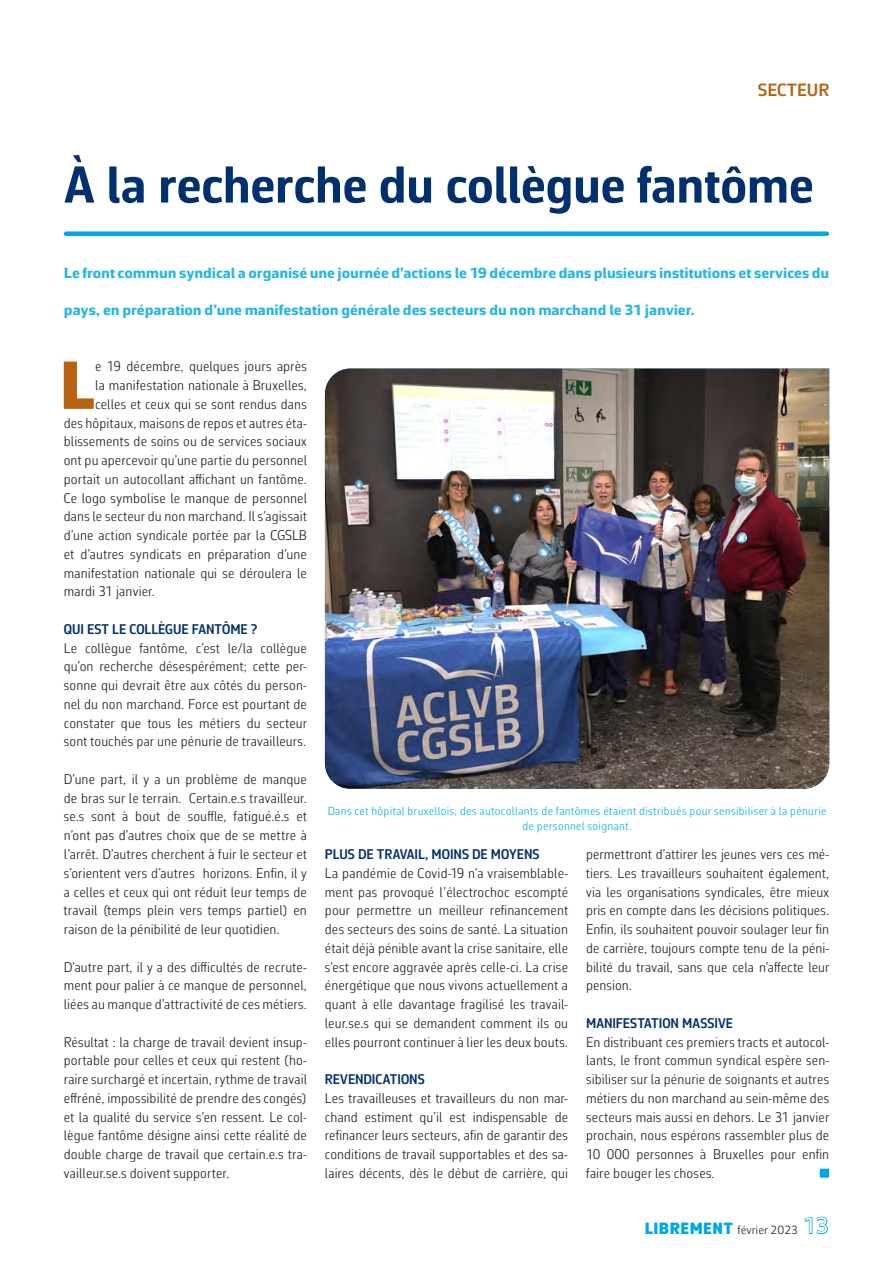
<style>
.page{position:relative;width:893px;height:1263px;background:#fff}
.page>*{position:absolute;margin:0;border:0;box-sizing:border-box;transform-origin:0 0}
.body_met_initiaal{font:900 68.7px "Corbeau Pro";color:#b66211}
.titel_groot_licht{font:700 52.5px "Corbeau Pro";letter-spacing:-.005em;color:#00306d}
.t1{font:600 18px "Corbeau Pro";color:#b66211}
.intro{font:800 15px "Corbeau Ext Pro";letter-spacing:-.005em;color:#27b6e6}
.body_zonder_initiaal{font:300 14.25px/18.8px "Corbeau Con Pro";letter-spacing:.01em;color:#231f20;text-align:justify}
.body_met_initiaal-2{font:300 14.25px "Corbeau Con Pro";letter-spacing:.01em;color:#231f20}
.tussentitel_1{font:600 14.25px "Corbeau Con Pro";color:#00306d}
.Legende{font:300 12px/15px "Corbeau Con Pro";letter-spacing:.025em;color:#00b2e5;text-align:center}
.t2{font:300 12px "Corbeau Pro";color:#231f20}
.s1{font-weight:900;font-size:16.5px;color:#00a8e2}
.s2{font-weight:400;font-size:22.5px;color:#00a8e2}
</style>
<div class="page">
<div style="left:66px;top:231px;width:761px;height:5px;background:#00a8e2"></div>
<svg style="left:820px;top:1169px;width:9px;height:9px"></svg>
<img style="left:325px;top:369px;width:504px;height:420px">
<p class="t1" style="left:758px;top:78px;width:73px">SECTEUR</p>
<p class="titel_groot_licht" style="left:64px;top:149px;width:751px">À la recherche du collègue fantôme</p>
<p class="intro" style="left:64px;top:262px;width:767px">Le front commun syndical a organisé une journée d’actions le 19 décembre dans plusieurs institutions et services du</p>
<p class="intro" style="left:64px;top:300px;width:633px">pays, en préparation d’une manifestation générale des secteurs du non marchand le 31 janvier.</p>
<p class="body_met_initiaal" style="left:60px;top:339px;width:37px">L</p>
<p class="body_met_initiaal-2" style="left:95px;top:357px;width:213px">e 19 décembre, quelques jours après</p>
<p class="body_met_initiaal-2" style="left:95px;top:376px;width:213px">la manifestation nationale à Bruxelles,</p>
<p class="body_met_initiaal-2" style="left:95px;top:394px;width:213px">celles et ceux qui se sont rendus dans</p>
<p class="body_met_initiaal-2" style="left:64px;top:413px;width:245px">des hôpitaux, maisons de repos et autres éta-</p>
<p class="body_met_initiaal-2" style="left:64px;top:432px;width:245px">blissements de soins ou de services sociaux</p>
<p class="body_met_initiaal-2" style="left:64px;top:451px;width:245px">ont pu apercevoir qu’une partie du personnel</p>
<p class="body_met_initiaal-2" style="left:64px;top:469px;width:245px">portait un autocollant affichant un fantôme.</p>
<p class="body_met_initiaal-2" style="left:64px;top:488px;width:245px">Ce logo symbolise le manque de personnel</p>
<p class="body_met_initiaal-2" style="left:64px;top:507px;width:245px">dans le secteur du non marchand. Il s’agissait</p>
<p class="body_met_initiaal-2" style="left:64px;top:526px;width:245px">d’une action syndicale portée par la CGSLB</p>
<p class="body_met_initiaal-2" style="left:64px;top:544px;width:245px">et d’autres syndicats en préparation d’une</p>
<p class="body_met_initiaal-2" style="left:64px;top:563px;width:245px">manifestation nationale qui se déroulera le</p>
<p class="body_met_initiaal-2" style="left:64px;top:582px;width:93px">mardi 31 janvier.</p>
<p class="tussentitel_1" style="left:64px;top:619px;width:195px">QUI EST LE COLLÈGUE FANTÔME ?</p>
<p class="body_zonder_initiaal" style="left:64px;top:638px;width:245px">Le collègue fantôme, c’est le/la collègue qu’on recherche désespérément; cette per&shy;sonne qui devrait être aux côtés du person&shy;nel du non marchand. Force est pourtant de constater que tous les métiers du secteur sont touchés par une pénurie de travailleurs.</p>
<p class="body_zonder_initiaal" style="left:64px;top:769px;width:245px">D’une part, il y a un problème de manque de bras sur le terrain. Certain.e.s travailleur. se.s sont à bout de souffle, fatigué.é.s et n’ont pas d’autres choix que de se mettre à l’arrêt. D’autres cherchent à fuir le secteur et s’orientent vers d’autres horizons. Enfin, il y a celles et ceux qui ont réduit leur temps de travail (temps plein vers temps partiel) en raison de la pénibilité de leur quotidien.</p>
<p class="body_zonder_initiaal" style="left:64px;top:957px;width:245px">D’autre part, il y a des difficultés de recrute&shy;ment pour palier à ce manque de personnel, liées au manque d’attractivité de ces métiers.</p>
<p class="body_zonder_initiaal" style="left:64px;top:1032px;width:245px">Résultat : la charge de travail devient insup&shy;portable pour celles et ceux qui restent (ho&shy;raire surchargé et incertain, rythme de travail effréné, impossibilité de prendre des congés) et la qualité du service s’en ressent. Le col&shy;lègue fantôme désigne ainsi cette réalité de double charge de travail que certain.e.s tra&shy;vailleur.se.s doivent supporter.</p>
<p class="Legende" style="left:328px;top:803px;width:500px">Dans cet hôpital bruxellois, des autocollants de fantômes étaient distribués pour sensibiliser à la pénurie de personnel soignant.</p>
<p class="tussentitel_1" style="left:325px;top:845px;width:216px">PLUS DE TRAVAIL, MOINS DE MOYENS</p>
<p class="body_zonder_initiaal" style="left:325px;top:863px;width:245px">La pandémie de Covid-19 n’a vraisemblable&shy;ment pas provoqué l’électrochoc escompté pour permettre un meilleur refinancement des secteurs des soins de santé. La situation était déjà pénible avant la crise sanitaire, elle s’est encore aggravée après celle-ci. La crise énergétique que nous vivons actuellement a quant à elle davantage fragilisé les travail&shy;leur.se.s qui se demandent comment ils ou elles pourront continuer à lier les deux bouts.</p>
<p class="tussentitel_1" style="left:325px;top:1070px;width:101px">REVENDICATIONS</p>
<p class="body_zonder_initiaal" style="left:325px;top:1088px;width:245px">Les travailleuses et travailleurs du non mar&shy;chand estiment qu’il est indispensable de refinancer leurs secteurs, afin de garantir des conditions de travail supportables et des sa&shy;laires décents, dès le début de carrière, qui</p>
<p class="body_zonder_initiaal" style="left:586px;top:845px;width:245px">permettront d’attirer les jeunes vers ces mé&shy;tiers. Les travailleurs souhaitent également, via les organisations syndicales, être mieux pris en compte dans les décisions politiques.<br>Enfin, ils souhaitent pouvoir soulager leur fin de carrière, toujours compte tenu de la péni&shy;bilité du travail, sans que cela n’affecte leur pension.</p>
<p class="tussentitel_1" style="left:586px;top:1013px;width:148px">MANIFESTATION MASSIVE</p>
<p class="body_zonder_initiaal" style="left:586px;top:1032px;width:245px">En distribuant ces premiers tracts et autocol&shy;lants, le front commun syndical espère sen&shy;sibiliser sur la pénurie de soignants et autres métiers du non marchand au sein-même des secteurs mais aussi en dehors. Le 31 janvier prochain, nous espérons rassembler plus de 10 000 personnes à Bruxelles pour enfin faire bouger les choses.</p>
<p class="t2" style="left:645px;top:1222px;width:186px"><span class="s1">LIBREMENT</span> février 2023 <span class="s2">13</span></p>
</div>
